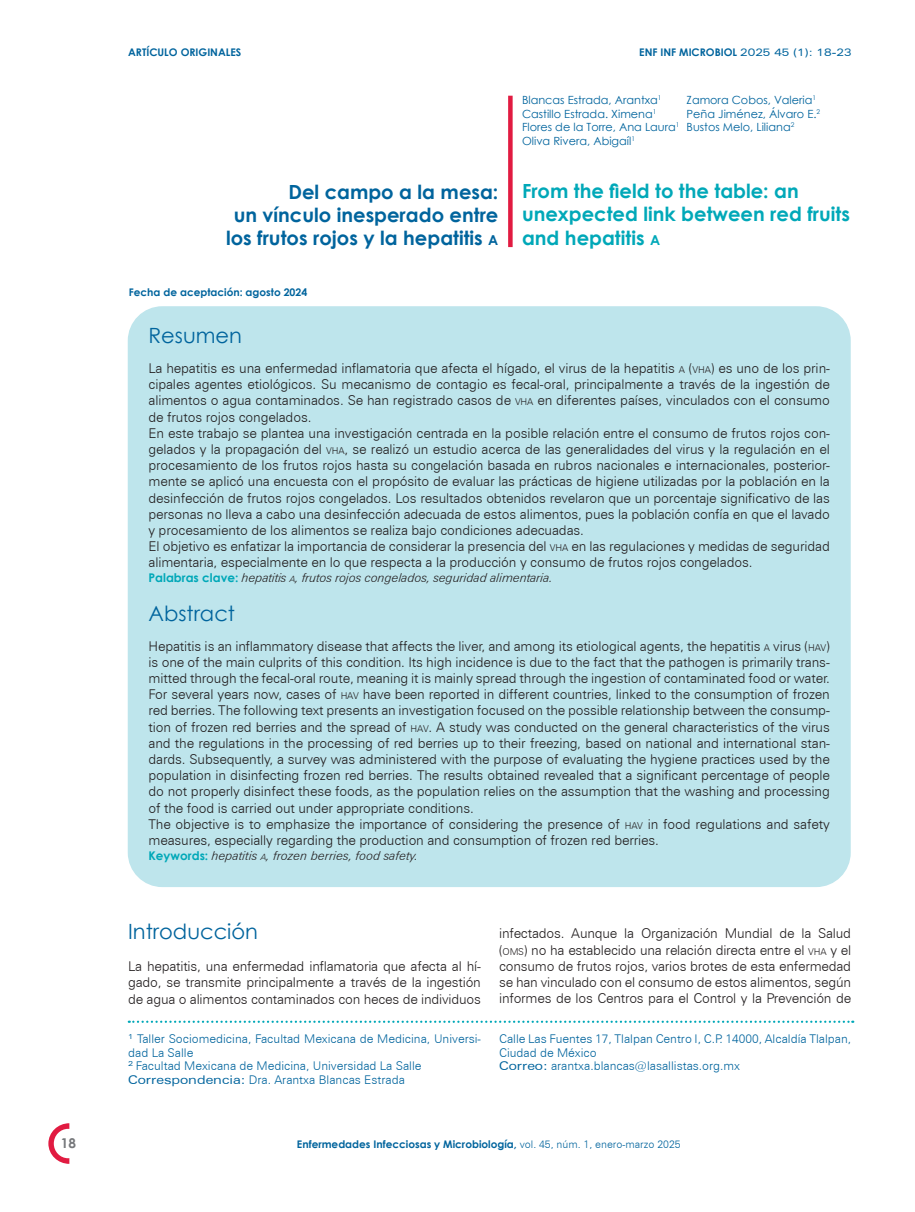
<style>
.page{position:relative;width:915px;height:1212px;background:#fff}
.page>*{position:absolute;margin:0;border:0;box-sizing:border-box;transform-origin:0 0}
.subtitulos{font:21px "Century Gothic";color:#00649d}
.titulos_ingles{font:700 19.5px/23.4px "Century Gothic";color:#00a8b8}
.TITULO{font:700 19.5px "Century Gothic";color:#00649d}
.texto{font:300 13.5px/16.2px "Zurich BT";letter-spacing:-.01em;color:#231f20;text-align:justify}
.t1{font:700 13.5px "Century Gothic";color:#76787b}
.texto_palabras_clave{font:italic 300 12.3px "Zurich BT";letter-spacing:-.01em;color:#231f20}
.datos_autores{font:300 12px/13.5px "Zurich BT";color:#00649d}
.nombre{font:11.25px "Century Gothic";color:#00649d}
.cornisa_inicio_articulo{font:700 10.5px "Century Gothic";color:#00649d}
.texto-2{font:700 10.5px "Century Gothic";color:#00649d}
.s1{font-family:"Zurich BT";font-weight:400;font-stretch:expanded}
.s2{font-size:13.65px}
.s3{font-size:9.45px}
.s4{font-family:"Century Gothic";font-weight:700;font-style:normal;font-size:12px;color:#00a8b8}
.s5{font-size:8.55px}
.s6{font-weight:400;font-stretch:expanded}
.s7{font-family:"Zurich BT";font-weight:300}
</style>
<div class="page">
<svg style="left:48px;top:1123px;width:21px;height:41px"></svg>
<div style="left:57px;top:1132px;width:22px;height:23px;background:#fff;border-radius:50%"></div>
<div style="left:54px;top:1129px;width:28px;height:29px;border:6px solid #fff;border-radius:50%"></div>
<svg style="left:508px;top:96px;width:4px;height:151px"></svg>
<svg style="left:129px;top:1020px;width:724px;height:3px"></svg>
<div style="left:128px;top:307px;width:721px;height:579px;background:#bee5ec;border-radius:34px"></div>
<p class="cornisa_inicio_articulo" style="left:128px;top:44px;width:115px">ARTÍCULO ORIGINALES</p>
<p class="cornisa_inicio_articulo" style="left:639px;top:45px;width:214px">ENF INF MICROBIOL <span class="s1">2025 45 (1): 18-23</span></p>
<p class="TITULO" style="left:288px;top:177px;width:211px">Del campo a la mesa:</p>
<p class="TITULO" style="left:234px;top:200px;width:266px">un vínculo inesperado entre</p>
<p class="TITULO" style="left:226px;top:223px;width:274px">los frutos rojos y la hepatitis <span class="s2">a</span></p>
<p class="texto-2" style="left:129px;top:285px;width:180px">Fecha de aceptación: agosto 2024</p>
<p class="nombre" style="left:522px;top:92px;width:141px">Blancas Estrada, Arantxa<sup>1</sup></p>
<p class="nombre" style="left:522px;top:106px;width:136px">Castillo Estrada. Ximena<sup>1</sup></p>
<p class="nombre" style="left:522px;top:119px;width:159px">Flores de la Torre, Ana Laura<sup>1</sup></p>
<p class="nombre" style="left:522px;top:133px;width:114px">Oliva Rivera, Abigaíl<sup>1</sup></p>
<p class="titulos_ingles" style="left:522px;top:178px;width:278px">From the field to the table: an</p>
<p class="titulos_ingles" style="left:522px;top:201px;width:329px">unexpected link between red fruits and hepatitis <span class="s2">a</span></p>
<p class="nombre" style="left:686px;top:92px;width:131px">Zamora Cobos, Valeria<sup>1</sup></p>
<p class="nombre" style="left:686px;top:106px;width:135px">Peña Jiménez, Álvaro E.<sup>2</sup></p>
<p class="nombre" style="left:686px;top:119px;width:109px">Bustos Melo, Liliana<sup>2</sup></p>
<p class="subtitulos" style="left:148px;top:321px;width:95px">Resumen</p>
<p class="texto" style="left:148px;top:360px;width:682px">La hepatitis es una enfermedad inflamatoria que afecta el hígado, el virus de la hepatitis <span class="s3">A</span> (<span class="s3">VHA</span>) es uno de los prin&shy;cipales agentes etiológicos. Su mecanismo de contagio es fecal-oral, principalmente a través de la ingestión de alimentos o agua contaminados. Se han registrado casos de <span class="s3">VHA</span> en diferentes países, vinculados con el consumo de frutos rojos congelados.</p>
<p class="texto" style="left:148px;top:425px;width:682px">En este trabajo se plantea una investigación centrada en la posible relación entre el consumo de frutos rojos con&shy;gelados y la propagación del <span class="s3">VHA</span>, se realizó un estudio acerca de las generalidades del virus y la regulación en el procesamiento de los frutos rojos hasta su congelación basada en rubros nacionales e internacionales, posterior&shy;mente se aplicó una encuesta con el propósito de evaluar las prácticas de higiene utilizadas por la población en la desinfección de frutos rojos congelados. Los resultados obtenidos revelaron que un porcentaje significativo de las personas no lleva a cabo una desinfección adecuada de estos alimentos, pues la población confía en que el lavado y procesamiento de los alimentos se realiza bajo condiciones adecuadas.</p>
<p class="texto" style="left:148px;top:538px;width:682px">El objetivo es enfatizar la importancia de considerar la presencia del <span class="s3">VHA</span> en las regulaciones y medidas de seguridad alimentaria, especialmente en lo que respecta a la producción y consumo de frutos rojos congelados.</p>
<p class="texto_palabras_clave" style="left:148px;top:570px;width:406px"><span class="s4">Palabras clave:</span> hepatitis <span class="s5">a</span>, frutos rojos congelados, seguridad alimentaria.</p>
<p class="subtitulos" style="left:148px;top:598px;width:88px">Abstract</p>
<p class="texto" style="left:148px;top:637px;width:682px">Hepatitis is an inflammatory disease that affects the liver, and among its etiological agents, the hepatitis <span class="s3">A</span> virus (<span class="s3">HAV</span>) is one of the main culprits of this condition. Its high incidence is due to the fact that the pathogen is primarily trans&shy;mitted through the fecal-oral route, meaning it is mainly spread through the ingestion of contaminated food or water.</p>
<p class="texto" style="left:148px;top:686px;width:682px">For several years now, cases of <span class="s3">HAV</span> have been reported in different countries, linked to the consumption of frozen red berries. The following text presents an investigation focused on the possible relationship between the consump&shy;tion of frozen red berries and the spread of <span class="s3">HAV</span>. A study was conducted on the general characteristics of the virus and the regulations in the processing of red berries up to their freezing, based on national and international stan&shy;dards. Subsequently, a survey was administered with the purpose of evaluating the hygiene practices used by the population in disinfecting frozen red berries. The results obtained revealed that a significant percentage of people do not properly disinfect these foods, as the population relies on the assumption that the washing and processing of the food is carried out under appropriate conditions.</p>
<p class="texto" style="left:148px;top:816px;width:682px">The objective is to emphasize the importance of considering the presence of <span class="s3">HAV</span> in food regulations and safety measures, especially regarding the production and consumption of frozen red berries.</p>
<p class="texto_palabras_clave" style="left:148px;top:848px;width:271px"><span class="s4">Keywords:</span> hepatitis <span class="s5">a</span>, frozen berries, food safety.</p>
<p class="subtitulos" style="left:128px;top:916px;width:131px">Introducción</p>
<p class="texto" style="left:128px;top:958px;width:354px">La hepatitis, una enfermedad inflamatoria que afecta al hí&shy;gado, se transmite principalmente a través de la ingestión de agua o alimentos contaminados con heces de individuos</p>
<p class="datos_autores" style="left:128px;top:1032px;width:354px"><sup>1</sup> Taller Sociomedicina, Facultad Mexicana de Medicina, Universi&shy;dad La Salle</p>
<p class="datos_autores" style="left:128px;top:1059px;width:295px"><sup>2</sup> Facultad Mexicana de Medicina, Universidad La Salle</p>
<p class="datos_autores" style="left:128px;top:1072px;width:278px"><span class="s6">Correspondencia:</span> Dra. Arantxa Blancas Estrada</p>
<p class="texto" style="left:499px;top:925px;width:353px">infectados. Aunque la Organización Mundial de la Salud (<span class="s3">OMS</span>) no ha establecido una relación directa entre el <span class="s3">VHA</span> y el consumo de frutos rojos, varios brotes de esta enfermedad se han vinculado con el consumo de estos alimentos, según informes de los Centros para el Control y la Prevención de</p>
<p class="datos_autores" style="left:499px;top:1032px;width:353px">Calle Las Fuentes 17, Tlalpan Centro I, C.P. 14000, Alcaldía Tlalpan,<br>Ciudad de México</p>
<p class="datos_autores" style="left:499px;top:1059px;width:242px"><span class="s6">Correo:</span> arantxa.blancas@lasallistas.org.mx</p>
<p class="t1" style="left:61px;top:1133px;width:17px">18</p>
<p class="cornisa_inicio_articulo" style="left:297px;top:1136px;width:385px">Enfermedades Infecciosas y Microbiología, <span class="s7">vol. 45, núm. 1, enero-marzo 2025</span></p>
</div>
